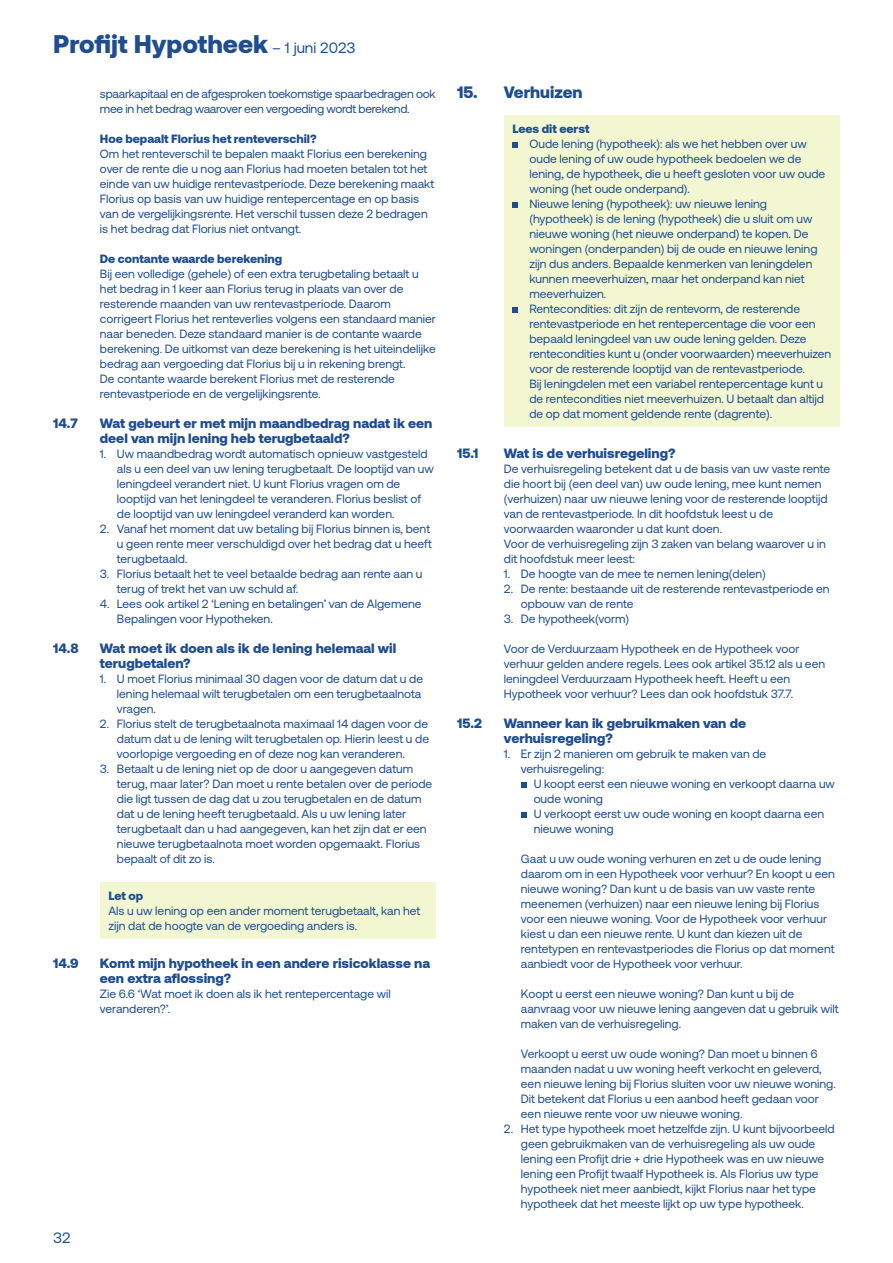
<style>
.page{position:relative;width:893px;height:1263px;background:#fff}
.page>*{position:absolute;margin:0;border:0;box-sizing:border-box;transform-origin:0 0}
.t1{font:900 25.5px "Aeonik";color:#1f4d8f}
.t2{font:900 16.5px "Aeonik";color:#1f4d8f}
.t3{font:15px "Aeonik";color:#1f4d8f}
.t4{font:900 13.5px/15px "Aeonik";color:#1f4d8f}
.t5{font:12px/15px "Aeonik";color:#1f4d8f}
.t6{font:12px/15px "Aeonik";letter-spacing:-.02em;color:#1f4d8f}
.t7{font:900 12px "Aeonik";color:#1f4d8f}
.s1{font-weight:400;font-size:15px}
</style>
<div class="page">
<div style="left:100px;top:882px;width:336px;height:56px;background:#f2f7d2"></div>
<div style="left:504px;top:116px;width:336px;height:311px;background:#f2f7d2"></div>
<svg style="left:512px;top:142px;width:6px;height:6px"></svg>
<svg style="left:512px;top:202px;width:6px;height:6px"></svg>
<svg style="left:512px;top:307px;width:6px;height:6px"></svg>
<svg style="left:521px;top:782px;width:6px;height:6px"></svg>
<svg style="left:521px;top:812px;width:6px;height:6px"></svg>
<h1 class="t1" style="left:53px;top:29px;width:304px">Profijt Hypotheek <span class="s1">– 1 juni 2023</span></h1>
<p class="t6" style="left:100px;top:87px;width:337px">spaarkapitaal en de afgesproken toekomstige spaarbedragen ook mee in het bedrag waarover een vergoeding wordt berekend.</p>
<p class="t7" style="left:100px;top:132px;width:218px">Hoe bepaalt Florius het renteverschil?</p>
<p class="t5" style="left:100px;top:147px;width:336px">Om het renteverschil te bepalen maakt Florius een berekening over de rente die u nog aan Florius had moeten betalen tot het einde van uw huidige rentevastperiode. Deze berekening maakt Florius op basis van uw huidige rentepercentage en op basis van de vergelijkingsrente. Het verschil tussen deze 2 bedragen is het bedrag dat Florius niet ontvangt.</p>
<p class="t7" style="left:100px;top:252px;width:184px">De contante waarde berekening</p>
<p class="t5" style="left:100px;top:267px;width:337px">Bij een volledige (gehele) of een extra terugbetaling betaalt u het bedrag in 1 keer aan Florius terug in plaats van over de resterende maanden van uw rentevastperiode. Daarom corrigeert Florius het renteverlies volgens een standaard manier naar beneden. Deze standaard manier is de contante waarde berekening. De uitkomst van deze berekening is het uiteindelijke bedrag aan vergoeding dat Florius bij u in rekening brengt.<br>De contante waarde berekent Florius met de resterende rentevastperiode en de vergelijkingsrente.</p>
<p class="t4" style="left:53px;top:416px;width:26px">14.7</p>
<p class="t4" style="left:100px;top:416px;width:334px">Wat gebeurt er met mijn maandbedrag nadat ik een deel van mijn lening heb terugbetaald?</p>
<p class="t5" style="left:117px;top:447px;width:318px;text-indent:-17px">1. Uw maandbedrag wordt automatisch opnieuw vastgesteld als u een deel van uw lening terugbetaalt. De looptijd van uw leningdeel verandert niet. U kunt Florius vragen om de looptijd van het leningdeel te veranderen. Florius beslist of de looptijd van uw leningdeel veranderd kan worden.</p>
<p class="t5" style="left:117px;top:522px;width:317px;text-indent:-17px">2. Vanaf het moment dat uw betaling bij Florius binnen is, bent u geen rente meer verschuldigd over het bedrag dat u heeft terugbetaald.</p>
<p class="t5" style="left:117px;top:567px;width:307px;text-indent:-17px">3. Florius betaalt het te veel betaalde bedrag aan rente aan u terug of trekt het van uw schuld af.</p>
<p class="t5" style="left:117px;top:597px;width:306px;text-indent:-17px">4. Lees ook artikel 2 ‘Lening en betalingen’ van de Algemene<br>Bepalingen voor Hypotheken.</p>
<p class="t4" style="left:53px;top:641px;width:27px">14.8</p>
<p class="t4" style="left:100px;top:641px;width:298px">Wat moet ik doen als ik de lening helemaal wil terugbetalen?</p>
<p class="t5" style="left:117px;top:672px;width:308px;text-indent:-17px">1. U moet Florius minimaal 30 dagen voor de datum dat u de lening helemaal wilt terugbetalen om een terugbetaalnota vragen.</p>
<p class="t5" style="left:117px;top:717px;width:314px;text-align:justify;text-indent:-17px">2. Florius stelt de terugbetaalnota maximaal 14 dagen voor de datum dat u de lening wilt terugbetalen op. Hierin leest u de voorlopige vergoeding en of deze nog kan veranderen.</p>
<p class="t5" style="left:117px;top:762px;width:317px;text-indent:-17px">3. Betaalt u de lening niet op de door u aangegeven datum terug, maar later? Dan moet u rente betalen over de periode die ligt tussen de dag dat u zou terugbetalen en de datum dat u de lening heeft terugbetaald. Als u uw lening later terugbetaalt dan u had aangegeven, kan het zijn dat er een nieuwe terugbetaalnota moet worden opgemaakt. Florius bepaalt of dit zo is.</p>
<p class="t7" style="left:108px;top:888px;width:36px">Let op</p>
<p class="t5" style="left:108px;top:903px;width:313px">Als u uw lening op een ander moment terugbetaalt, kan het zijn dat de hoogte van de vergoeding anders is.</p>
<p class="t4" style="left:53px;top:956px;width:27px">14.9</p>
<p class="t4" style="left:100px;top:956px;width:332px">Komt mijn hypotheek in een andere risicoklasse na een extra aflossing?</p>
<p class="t5" style="left:100px;top:987px;width:292px">Zie 6.6 ‘Wat moet ik doen als ik het rentepercentage wil veranderen?’.</p>
<p class="t3" style="left:53px;top:1229px;width:19px">32</p>
<h2 class="t2" style="left:457px;top:83px;width:127px">15. Verhuizen</h2>
<p class="t7" style="left:512px;top:122px;width:79px">Lees dit eerst</p>
<p class="t5" style="left:529px;top:136px;width:303px">Oude lening (hypotheek): als we het hebben over uw oude lening of uw oude hypotheek bedoelen we de lening, de hypotheek, die u heeft gesloten voor uw oude woning (het oude onderpand).<br>Nieuwe lening (hypotheek): uw nieuwe lening (hypotheek) is de lening (hypotheek) die u sluit om uw nieuwe woning (het nieuwe onderpand) te kopen. De woningen (onderpanden) bij de oude en nieuwe lening zijn dus anders. Bepaalde kenmerken van leningdelen kunnen meeverhuizen, maar het onderpand kan niet meeverhuizen.<br>Rentecondities: dit zijn de rentevorm, de resterende rentevastperiode en het rentepercentage die voor een bepaald leningdeel van uw oude lening gelden. Deze rentecondities kunt u (onder voorwaarden) meeverhuizen voor de resterende looptijd van de rentevastperiode.<br>Bij leningdelen met een variabel rentepercentage kunt u de rentecondities niet meeverhuizen. U betaalt dan altijd de op dat moment geldende rente (dagrente).</p>
<p class="t4" style="left:457px;top:446px;width:23px">15.1</p>
<p class="t4" style="left:504px;top:446px;width:173px">Wat is de verhuisregeling?</p>
<p class="t5" style="left:504px;top:462px;width:328px">De verhuisregeling betekent dat u de basis van uw vaste rente die hoort bij (een deel van) uw oude lening, mee kunt nemen (verhuizen) naar uw nieuwe lening voor de resterende looptijd van de rentevastperiode. In dit hoofdstuk leest u de voorwaarden waaronder u dat kunt doen.<br>Voor de verhuisregeling zijn 3 zaken van belang waarover u in dit hoofdstuk meer leest:</p>
<p class="t5" style="left:504px;top:567px;width:263px">1. De hoogte van de mee te nemen lening(delen)</p>
<p class="t5" style="left:521px;top:582px;width:310px;text-indent:-17px">2. De rente: bestaande uit de resterende rentevastperiode en opbouw van de rente</p>
<p class="t5" style="left:504px;top:612px;width:127px">3. De hypotheek(vorm)</p>
<p class="t5" style="left:504px;top:642px;width:323px">Voor de Verduurzaam Hypotheek en de Hypotheek voor verhuur gelden andere regels. Lees ook artikel 35.12 als u een leningdeel Verduurzaam Hypotheek heeft. Heeft u een Hypotheek voor verhuur? Lees dan ook hoofdstuk 37.7.</p>
<p class="t4" style="left:457px;top:716px;width:26px">15.2</p>
<p class="t4" style="left:504px;top:716px;width:244px">Wanneer kan ik gebruikmaken van de verhuisregeling?</p>
<p class="t5" style="left:521px;top:747px;width:247px;text-indent:-17px">1. Er zijn 2 manieren om gebruik te maken van de verhuisregeling:</p>
<p class="t5" style="left:534px;top:777px;width:303px">U koopt eerst een nieuwe woning en verkoopt daarna uw oude woning<br>U verkoopt eerst uw oude woning en koopt daarna een nieuwe woning</p>
<p class="t5" style="left:521px;top:852px;width:315px">Gaat u uw oude woning verhuren en zet u de oude lening daarom om in een Hypotheek voor verhuur? En koopt u een nieuwe woning? Dan kunt u de basis van uw vaste rente meenemen (verhuizen) naar een nieuwe lening bij Florius voor een nieuwe woning. Voor de Hypotheek voor verhuur kiest u dan een nieuwe rente. U kunt dan kiezen uit de rentetypen en rentevastperiodes die Florius op dat moment aanbiedt voor de Hypotheek voor verhuur.</p>
<p class="t5" style="left:521px;top:987px;width:319px">Koopt u eerst een nieuwe woning? Dan kunt u bij de aanvraag voor uw nieuwe lening aangeven dat u gebruik wilt maken van de verhuisregeling.</p>
<p class="t5" style="left:521px;top:1047px;width:316px">Verkoopt u eerst uw oude woning? Dan moet u binnen 6 maanden nadat u uw woning heeft verkocht en geleverd, een nieuwe lening bij Florius sluiten voor uw nieuwe woning.<br>Dit betekent dat Florius u een aanbod heeft gedaan voor een nieuwe rente voor uw nieuwe woning.</p>
<p class="t5" style="left:521px;top:1122px;width:315px;text-indent:-17px">2. Het type hypotheek moet hetzelfde zijn. U kunt bijvoorbeeld geen gebruikmaken van de verhuisregeling als uw oude lening een Profijt drie + drie Hypotheek was en uw nieuwe lening een Profijt twaalf Hypotheek is. Als Florius uw type hypotheek niet meer aanbiedt, kijkt Florius naar het type hypotheek dat het meeste lijkt op uw type hypotheek.</p>
</div>
